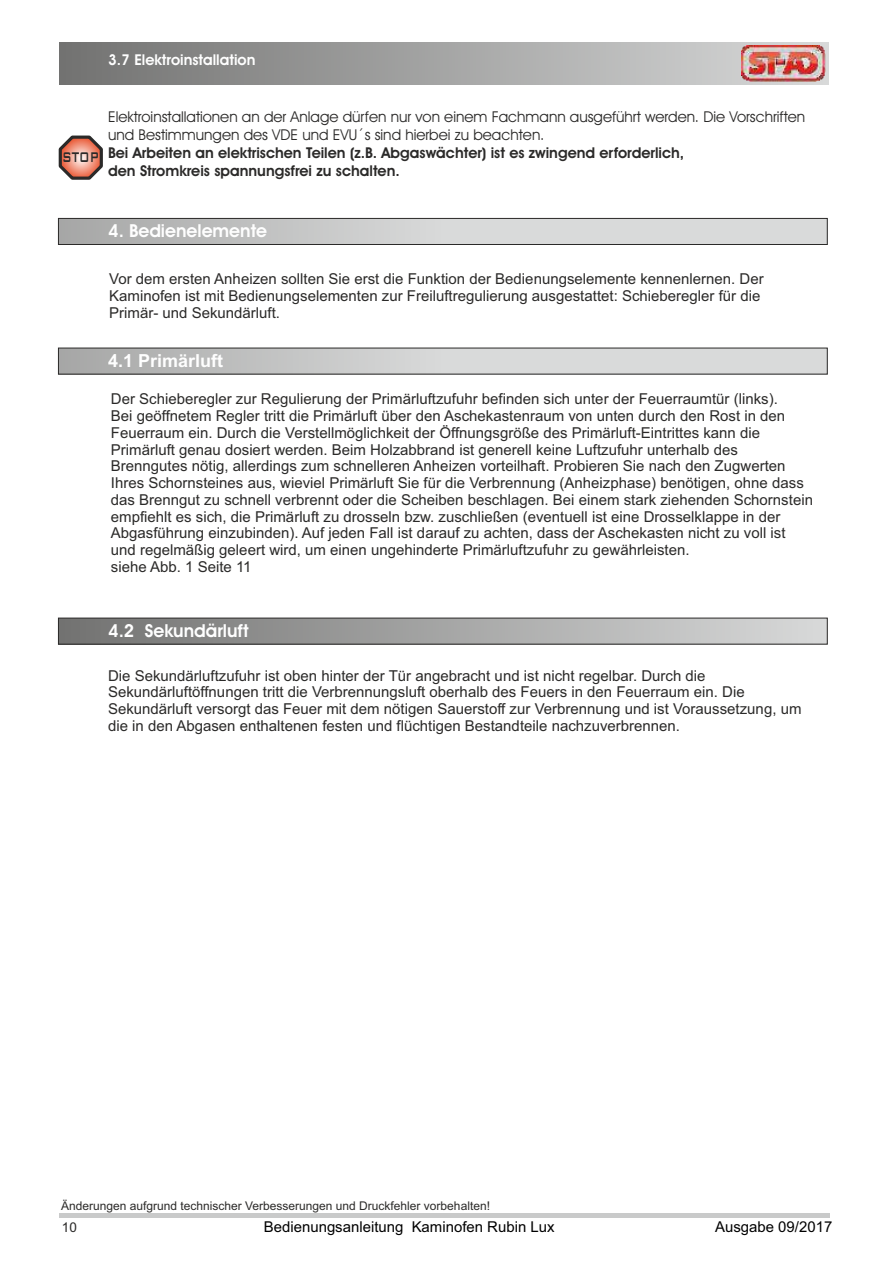
<style>
.page{position:relative;width:893px;height:1263px;background:#fff}
.page>*{position:absolute;margin:0;border:0;box-sizing:border-box;transform-origin:0 0}
.t1{font:500 18.75px "Bank Gothic BT";color:#2b2a29;scale:.64 1}
.t2{font:600 18px "Avant Garde IT Cby BT";color:#fefefe}
.t3{font:700 18px "Arial";color:#fefefe}
.t4{font:15px/16.8px "Arial";color:#2b2a29}
.t5{font:15px/18px "Avant Garde IT Cby BT";color:#2b2a29}
.t6{font:600 15px/17.9px "Avant Garde IT Cby BT";color:#2b2a29}
.t7{font:15px "Arial";color:#000}
.t8{font:600 15px "Avant Garde IT Cby BT";color:#fefefe}
.t9{font:13.5px "Arial";color:#2b2a29}
.t10{font:12px "Arial";color:#2b2a29}
</style>
<div class="page">
<div style="left:59px;top:42px;width:769px;height:43px;background:linear-gradient(to right,#727271,#d8d8d8)"></div>
<div style="left:58px;top:218px;width:769px;height:26px;background:linear-gradient(to right,#b2b3b3,#e6e7e7)"></div>
<div style="left:58px;top:218px;width:769px;height:27px;border:1px solid #2b2a29"></div>
<div style="left:58px;top:348px;width:769px;height:26px;background:linear-gradient(to right,#b2b3b3,#e6e7e7)"></div>
<div style="left:58px;top:618px;width:769px;height:26px;background:linear-gradient(to right,#727271,#d8d9d9)"></div>
<div style="left:58px;top:618px;width:769px;height:26px;border:1px solid #2b2a29"></div>
<div style="left:60px;top:1213px;width:770px;height:5px;background:#c9caca"></div>
<img style="left:742px;top:45px;width:83px;height:37px">
<svg style="left:58px;top:135px;width:45px;height:45px"></svg>
<p class="t8" style="left:108px;top:53px;width:149px">3.7 Elektroinstallation</p>
<p class="t1" style="left:62px;top:148px;width:59px">STOP</p>
<p class="t5" style="left:108px;top:110px;width:699px">Elektroinstallationen an der Anlage dürfen nur von einem Fachmann ausgeführt werden. Die Vorschriften und Bestimmungen des VDE und EVU´s sind hierbei zu beachten.</p>
<p class="t6" style="left:108px;top:145px;width:578px">Bei Arbeiten an elektrischen Teilen (z.B. Abgaswächter) ist es zwingend erforderlich, den Stromkreis spannungsfrei zu schalten.</p>
<p class="t2" style="left:108px;top:224px;width:160px">4. Bedienelemente</p>
<p class="t4" style="left:109px;top:272px;width:656px">Vor dem ersten Anheizen sollten Sie erst die Funktion der Bedienungselemente kennenlernen. Der<br>Kaminofen ist mit Bedienungselementen zur Freiluftregulierung ausgestattet: Schieberegler für die<br>Primär- und Sekundärluft.</p>
<p class="t3" style="left:108px;top:354px;width:117px">4.1 Primärluft</p>
<p class="t4" style="left:111px;top:392px;width:704px">Der Schieberegler zur Regulierung der Primärluftzufuhr befinden sich unter der Feuerraumtür (links).<br>Bei geöffnetem Regler tritt die Primärluft über den Aschekastenraum von unten durch den Rost in den Feuerraum ein. Durch die Verstellmöglichkeit der Öffnungsgröße des Primärluft-Eintrittes kann die Primärluft genau dosiert werden. Beim Holzabbrand ist generell keine Luftzufuhr unterhalb des Brenngutes nötig, allerdings zum schnelleren Anheizen vorteilhaft. Probieren Sie nach den Zugwerten Ihres Schornsteines aus, wieviel Primärluft Sie für die Verbrennung (Anheizphase) benötigen, ohne dass das Brenngut zu schnell verbrennt oder die Scheiben beschlagen. Bei einem stark ziehenden Schornstein empfiehlt es sich, die Primärluft zu drosseln bzw. zuschließen (eventuell ist eine Drosselklappe in der Abgasführung einzubinden). Auf jeden Fall ist darauf zu achten, dass der Aschekasten nicht zu voll ist und regelmäßig geleert wird, um einen ungehinderte Primärluftzufuhr zu gewährleisten.<br>siehe Abb. 1 Seite 11</p>
<p class="t2" style="left:108px;top:623px;width:142px">4.2 Sekundärluft</p>
<p class="t4" style="left:108px;top:668px;width:695px">Die Sekundärluftzufuhr ist oben hinter der Tür angebracht und ist nicht regelbar. Durch die Sekundärluftöffnungen tritt die Verbrennungsluft oberhalb des Feuers in den Feuerraum ein. Die Sekundärluft versorgt das Feuer mit dem nötigen Sauerstoff zur Verbrennung und ist Voraussetzung, um die in den Abgasen enthaltenen festen und flüchtigen Bestandteile nachzuverbrennen.</p>
<p class="t10" style="left:61px;top:1201px;width:430px">Änderungen aufgrund technischer Verbesserungen und Druckfehler vorbehalten!</p>
<p class="t9" style="left:62px;top:1222px;width:17px">10</p>
<p class="t7" style="left:264px;top:1221px;width:292px">Bedienungsanleitung Kaminofen Rubin Lux</p>
<p class="t7" style="left:715px;top:1221px;width:119px">Ausgabe 09/2017</p>
</div>
